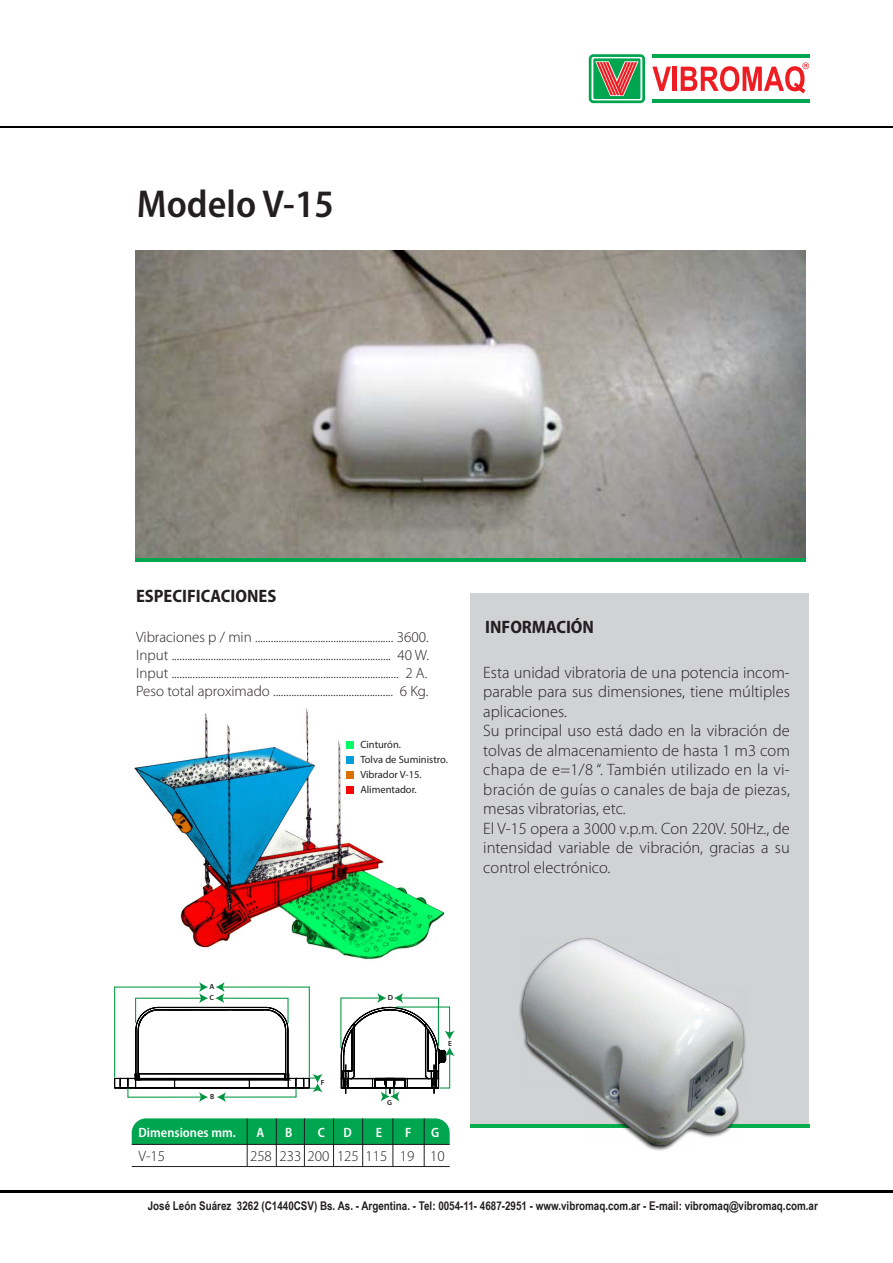
<style>
.page{position:relative;width:893px;height:1263px;background:#fff}
.page>*{position:absolute;margin:0;border:0;box-sizing:border-box;transform-origin:0 0}
.t1{font:600 semi-condensed 39px "Myriad Pro";color:#231f20}
.t2{font:700 semi-condensed 18px "Myriad Pro";color:#231f20}
.t3{font:300 16.5px/19.5px "Myriad Pro";color:#231f20;text-align:justify}
.t4{font:300 15px "Myriad Pro";color:#231f20}
.t5{font:600 semi-condensed 13.5px "Myriad Pro";color:#fff}
.t6{font:700 12px "Arial Narrow";color:#231f20}
.t7{font:10.5px "Myriad Pro";color:#231f20}
.t8{font:600 7.35px "Myriad Pro";color:#1d1d1b}
.t9{font:600 7.35px "Myriad Pro";color:#1d1d1b;scale:1.06 1}
</style>
<div class="page">
<hr style="left:0;top:126px;width:891px;height:2px;background:#000">
<img style="left:0;top:1191px;width:893px;height:1px">
<svg style="left:652px;top:67px;width:19px;height:24px"></svg>
<hr style="left:673px;top:67px;width:4px;height:24px;background:#ee1d23">
<hr style="left:652px;top:54px;width:157px;height:4px;background:#00a54f">
<hr style="left:652px;top:100px;width:157px;height:3px;background:#00a54f">
<svg style="left:589px;top:54px;width:56px;height:49px;background:#699b6b"></svg>
<svg style="left:681px;top:62px;width:128px;height:31px"></svg>
<svg style="left:132px;top:1118px;width:318px;height:26px;background:#07a653"></svg>
<img style="left:135px;top:250px;width:670px;height:308px">
<div style="left:470px;top:593px;width:339px;height:534px;background:#d1d2d4"></div>
<hr style="left:132px;top:1144px;width:318px;height:1px;background:#231f20">
<hr style="left:132px;top:1166px;width:318px;height:1px;background:#231f20">
<hr style="left:247px;top:1118px;width:1px;height:49px;background:#231f20">
<hr style="left:276px;top:1118px;width:1px;height:48px;background:#231f20">
<hr style="left:333px;top:1118px;width:1px;height:49px;background:#231f20">
<hr style="left:424px;top:1118px;width:1px;height:49px;background:#231f20">
<hr style="left:304px;top:1118px;width:1px;height:48px;background:#231f20">
<hr style="left:392px;top:1118px;width:1px;height:48px;background:#231f20">
<hr style="left:135px;top:558px;width:670px;height:3px;background:#00a54f">
<hr style="left:470px;top:1124px;width:339px;height:3px;background:#08ae4c">
<hr style="left:362px;top:1118px;width:1px;height:49px;background:#231f20">
<img style="left:134px;top:708px;width:311px;height:252px">
<div style="left:347px;top:756px;width:7px;height:7px;background:#009fd9"></div>
<div style="left:347px;top:741px;width:7px;height:7px;background:#00fc65"></div>
<div style="left:347px;top:771px;width:7px;height:7px;background:#da7000"></div>
<div style="left:347px;top:786px;width:7px;height:7px;background:#fa0203"></div>
<img style="left:510px;top:938px;width:246px;height:213px">
<svg style="left:114px;top:982px;width:209px;height:120px"></svg>
<hr style="left:340px;top:998px;width:1px;height:49px;background:#009540">
<svg style="left:341px;top:993px;width:114px;height:108px"></svg>
<p class="t1" style="left:137px;top:183px;width:198px">Modelo V-15</p>
<p class="t2" style="left:136px;top:586px;width:142px">ESPECIFICACIONES</p>
<p class="t4" style="left:136px;top:629px;width:294px">Vibraciones p / min ..................................................... 3600.</p>
<p class="t4" style="left:136px;top:647px;width:295px">Input .................................................................................... 40 W.</p>
<p class="t4" style="left:136px;top:665px;width:293px">Input ....................................................................................... 2 A.</p>
<p class="t4" style="left:136px;top:683px;width:294px">Peso total aproximado .............................................. 6 Kg.</p>
<p class="t7" style="left:360px;top:738px;width:42px">Cinturón.</p>
<p class="t7" style="left:360px;top:753px;width:89px">Tolva de Suministro.</p>
<p class="t7" style="left:360px;top:768px;width:63px">Vibrador V-15.</p>
<p class="t7" style="left:360px;top:783px;width:58px">Alimentador.</p>
<p class="t2" style="left:485px;top:616px;width:110px">INFORMACIÓN</p>
<p class="t3" style="left:483px;top:663px;width:308px">Esta unidad vibratoria de una potencia incom&shy;parable para sus dimensiones, tiene múltiples aplicaciones.</p>
<p class="t3" style="left:483px;top:721px;width:308px">Su principal uso está dado en la vibración de tolvas de almacenamiento de hasta 1 m3 com chapa de e=1/8 “. También utilizado en la vi&shy;bración de guías o canales de baja de piezas, mesas vibratorias, etc.</p>
<p class="t3" style="left:483px;top:819px;width:308px">El V-15 opera a 3000 v.p.m. Con 220V. 50Hz., de intensidad variable de vibración, gracias a su control electrónico.</p>
<p class="t9" style="left:209px;top:981px;width:6px">A</p>
<p class="t9" style="left:209px;top:993px;width:6px">C</p>
<p class="t8" style="left:210px;top:1092px;width:6px">B</p>
<p class="t8" style="left:321px;top:1078px;width:5px">F</p>
<p class="t9" style="left:388px;top:992px;width:7px">D</p>
<p class="t8" style="left:387px;top:1098px;width:6px">G</p>
<p class="t5" style="left:139px;top:1125px;width:99px">Dimensiones mm.</p>
<p class="t5" style="left:257px;top:1125px;width:9px">A</p>
<p class="t5" style="left:285px;top:1125px;width:9px">B</p>
<p class="t5" style="left:318px;top:1125px;width:9px">C</p>
<p class="t5" style="left:343px;top:1125px;width:10px">D</p>
<p class="t5" style="left:376px;top:1125px;width:8px">E</p>
<p class="t5" style="left:405px;top:1125px;width:8px">F</p>
<p class="t4" style="left:139px;top:1147px;width:28px">V-15</p>
<p class="t4" style="left:250px;top:1147px;width:23px">258</p>
<p class="t4" style="left:279px;top:1147px;width:51px">233 200</p>
<p class="t4" style="left:337px;top:1147px;width:52px">125 115</p>
<p class="t4" style="left:400px;top:1147px;width:16px">19</p>
<p class="t8" style="left:448px;top:1039px;width:5px">E</p>
<p class="t5" style="left:431px;top:1125px;width:10px">G</p>
<p class="t4" style="left:430px;top:1147px;width:16px">10</p>
<p class="t6" style="left:148px;top:1197px;width:672px">José León Suárez 3262 (C1440CSV) Bs. As. - Argentina. - Tel: 0054-11- 4687-2951 - www.vibromaq.com.ar - E-mail: vibromaq@vibromaq.com.ar</p>
</div>
